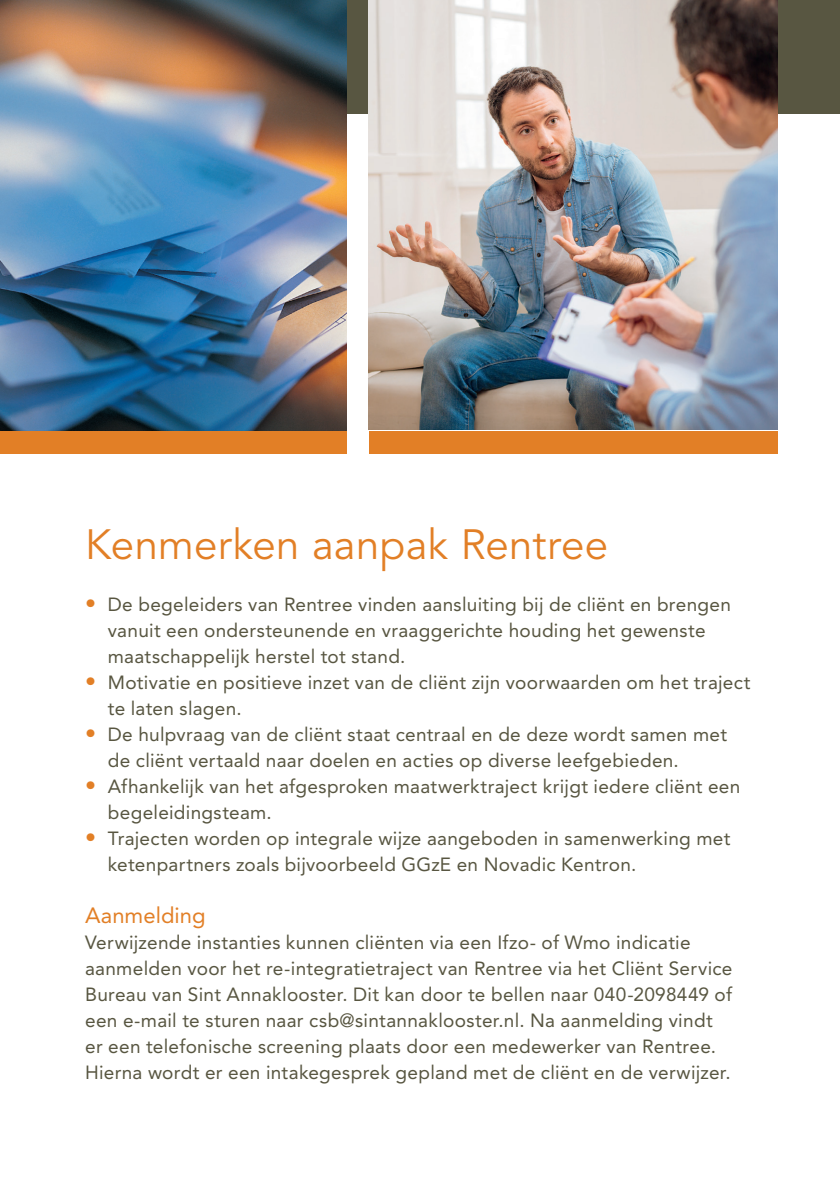
<style>
.page{position:relative;width:840px;height:1191px;background:#fff}
.page>*{position:absolute;margin:0;border:0;box-sizing:border-box;transform-origin:0 0}
.t1{font:42px "Avenir LT Std";letter-spacing:.005em;color:#e27f26}
.t2{font:22px "Avenir LT Std";letter-spacing:.005em;color:#e27f26}
.t3{font:19px/26px "Avenir LT Std";letter-spacing:.015em;color:#585641}
.s1{font-weight:800;font-size:22px;color:#e27f26}
</style>
<div class="page">
<div style="left:0;top:0;width:839px;height:113px;background:#585641"></div>
<img style="left:0;top:0;width:346px;height:431px">
<img style="left:369px;top:0;width:408px;height:429px">
<div style="left:0;top:431px;width:346px;height:23px;background:#e27f26"></div>
<div style="left:369px;top:431px;width:408px;height:23px;background:#e27f26"></div>
<h1 class="t1" style="left:85px;top:520px;width:524px">Kenmerken aanpak Rentree</h1>
<p class="t3" style="left:108px;top:592px;width:624px;text-indent:-23px"><span class="s1">•</span> De begeleiders van Rentree vinden aansluiting bij de cliënt en brengen vanuit een ondersteunende en vraaggerichte houding het gewenste maatschappelijk herstel tot stand.</p>
<p class="t3" style="left:108px;top:670px;width:644px;text-indent:-23px"><span class="s1">•</span> Motivatie en positieve inzet van de cliënt zijn voorwaarden om het traject te laten slagen.</p>
<p class="t3" style="left:108px;top:722px;width:620px;text-indent:-23px"><span class="s1">•</span> De hulpvraag van de cliënt staat centraal en de deze wordt samen met de cliënt vertaald naar doelen en acties op diverse leefgebieden.</p>
<p class="t3" style="left:108px;top:774px;width:633px;text-indent:-23px"><span class="s1">•</span> Afhankelijk van het afgesproken maatwerktraject krijgt iedere cliënt een begeleidingsteam.</p>
<p class="t3" style="left:108px;top:826px;width:623px;text-indent:-23px"><span class="s1">•</span> Trajecten worden op integrale wijze aangeboden in samenwerking met ketenpartners zoals bijvoorbeeld GGzE en Novadic Kentron.</p>
<p class="t2" style="left:85px;top:903px;width:122px">Aanmelding</p>
<p class="t3" style="left:85px;top:930px;width:648px">Verwijzende instanties kunnen cliënten via een Ifzo- of Wmo indicatie aanmelden voor het re-integratietraject van Rentree via het Cliënt Service Bureau van Sint Annaklooster. Dit kan door te bellen naar 040-2098449 of een e-mail te sturen naar csb@sintannaklooster.nl. Na aanmelding vindt er een telefonische screening plaats door een medewerker van Rentree.<br>Hierna wordt er een intakegesprek gepland met de cliënt en de verwijzer.</p>
</div>
